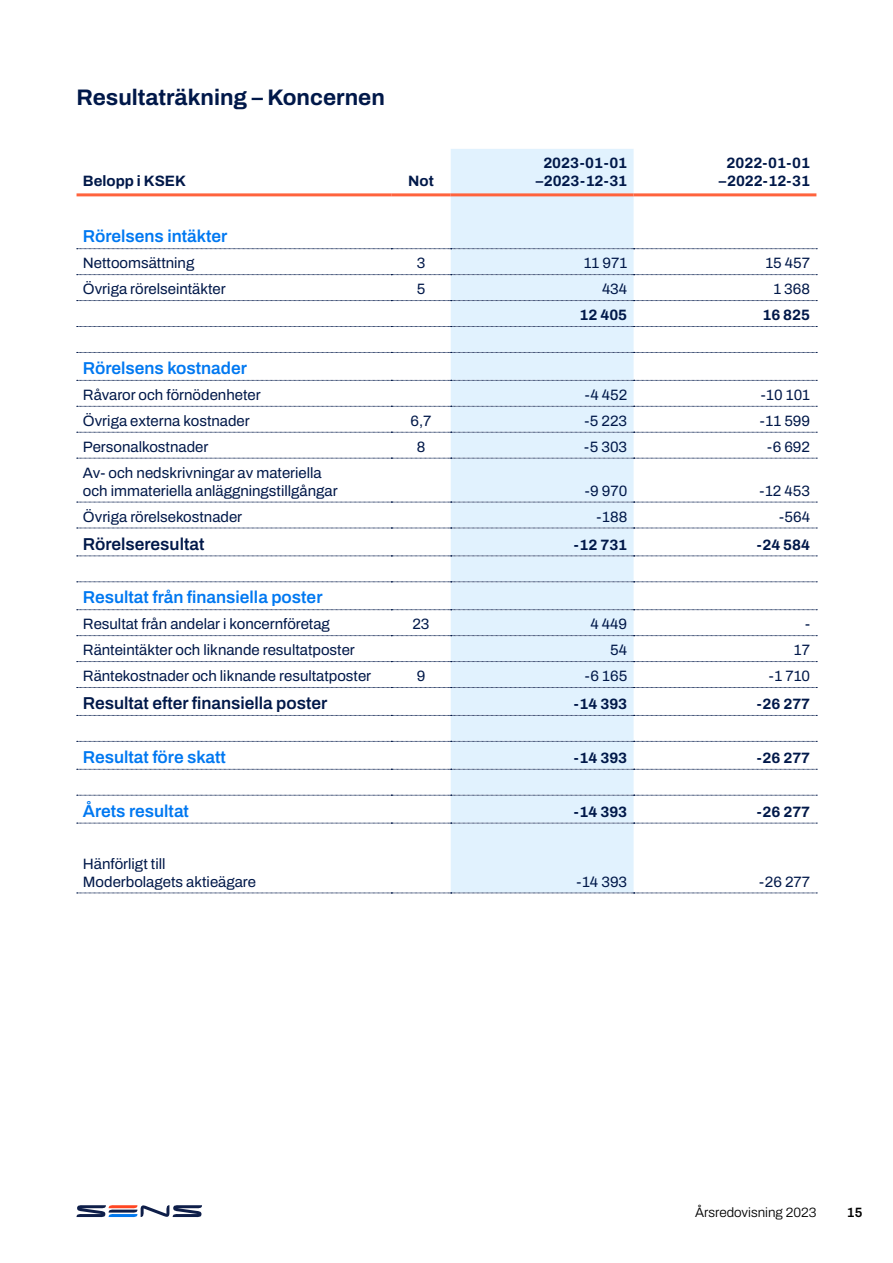
<style>
.page{position:relative;width:893px;height:1263px;background:#fff}
.page>*{position:absolute;margin:0;border:0;box-sizing:border-box;transform-origin:0 0}
.t1{font:700 22.5px "Archivo";color:#001849}
.t2{font:600 17.25px "Archivo";color:#0078f1}
.t3{font:600 17.25px "Archivo";color:#001849}
.t4{font:15px/18px "Archivo";color:#001849}
.t5{font:700 15px/18px "Archivo";color:#001849;text-align:center}
.t6{font:300 13.5px "Archivo";color:#000}
.t7{font:600 13.5px "Archivo";color:#000}
</style>
<div class="page">
<svg style="left:77px;top:1205px;width:125px;height:12px"></svg>
<div style="left:451px;top:149px;width:183px;height:744px;background:#e1f2fe"></div>
<hr style="left:77px;top:193px;width:314px;height:3px;background:#ff633d">
<hr style="left:391px;top:193px;width:60px;height:3px;background:#ff633d">
<hr style="left:451px;top:193px;width:183px;height:3px;background:#ff633d">
<hr style="left:634px;top:193px;width:182px;height:3px;background:#ff633d">
<svg style="left:77px;top:248px;width:740px;height:1px"></svg>
<svg style="left:77px;top:274px;width:740px;height:1px"></svg>
<svg style="left:77px;top:300px;width:740px;height:1px"></svg>
<svg style="left:77px;top:326px;width:740px;height:1px"></svg>
<svg style="left:77px;top:352px;width:740px;height:1px"></svg>
<svg style="left:77px;top:380px;width:740px;height:1px"></svg>
<svg style="left:77px;top:406px;width:740px;height:1px"></svg>
<svg style="left:77px;top:432px;width:740px;height:1px"></svg>
<svg style="left:77px;top:458px;width:740px;height:1px"></svg>
<svg style="left:77px;top:502px;width:740px;height:1px"></svg>
<svg style="left:77px;top:528px;width:740px;height:1px"></svg>
<svg style="left:77px;top:556px;width:740px;height:1px"></svg>
<svg style="left:77px;top:582px;width:740px;height:1px"></svg>
<svg style="left:77px;top:609px;width:740px;height:1px"></svg>
<svg style="left:77px;top:635px;width:740px;height:1px"></svg>
<svg style="left:77px;top:661px;width:740px;height:1px"></svg>
<svg style="left:77px;top:687px;width:740px;height:1px"></svg>
<svg style="left:77px;top:715px;width:740px;height:1px"></svg>
<svg style="left:77px;top:741px;width:740px;height:1px"></svg>
<svg style="left:77px;top:769px;width:740px;height:1px"></svg>
<svg style="left:77px;top:795px;width:740px;height:1px"></svg>
<svg style="left:77px;top:823px;width:740px;height:1px"></svg>
<svg style="left:77px;top:893px;width:740px;height:1px"></svg>
<h1 class="t1" style="left:77px;top:80px;width:310px">Resultaträkning – Koncernen</h1>
<p class="t5" style="left:83px;top:172px;width:105px">Belopp i KSEK</p>
<p class="t5" style="left:408px;top:172px;width:27px">Not</p>
<p class="t5" style="left:536px;top:154px;width:93px">2023-01-01 –2023-12-31</p>
<p class="t5" style="left:719px;top:154px;width:93px">2022-01-01 –2022-12-31</p>
<p class="t2" style="left:83px;top:223px;width:146px">Rörelsens intäkter</p>
<p class="t4" style="left:83px;top:254px;width:113px">Nettoomsättning</p>
<p class="t4" style="left:417px;top:254px;width:10px">3</p>
<p class="t4" style="left:584px;top:254px;width:45px">11 971</p>
<p class="t4" style="left:765px;top:254px;width:46px">15 457</p>
<p class="t4" style="left:83px;top:280px;width:144px">Övriga rörelseintäkter</p>
<p class="t4" style="left:417px;top:280px;width:10px">5</p>
<p class="t4" style="left:602px;top:280px;width:27px">434</p>
<p class="t4" style="left:773px;top:280px;width:38px">1 368</p>
<p class="t5" style="left:580px;top:306px;width:49px">12 405</p>
<p class="t5" style="left:762px;top:306px;width:49px">16 825</p>
<p class="t2" style="left:83px;top:355px;width:166px">Rörelsens kostnader</p>
<p class="t4" style="left:83px;top:386px;width:179px">Råvaror och förnödenheter</p>
<p class="t4" style="left:585px;top:386px;width:44px">-4 452</p>
<p class="t4" style="left:761px;top:386px;width:51px">-10 101</p>
<p class="t4" style="left:83px;top:412px;width:168px">Övriga externa kostnader</p>
<p class="t4" style="left:410px;top:412px;width:23px">6,7</p>
<p class="t4" style="left:584px;top:412px;width:44px">-5 223</p>
<p class="t4" style="left:760px;top:412px;width:52px">-11 599</p>
<p class="t4" style="left:83px;top:438px;width:127px">Personalkostnader</p>
<p class="t4" style="left:417px;top:438px;width:10px">8</p>
<p class="t4" style="left:584px;top:438px;width:45px">-5 303</p>
<p class="t4" style="left:767px;top:438px;width:45px">-6 692</p>
<p class="t4" style="left:83px;top:463px;width:256px">Av- och nedskrivningar av materiella och immateriella anläggningstillgångar</p>
<p class="t4" style="left:585px;top:481px;width:44px">-9 970</p>
<p class="t4" style="left:760px;top:481px;width:52px">-12 453</p>
<p class="t4" style="left:83px;top:507px;width:161px">Övriga rörelsekostnader</p>
<p class="t4" style="left:597px;top:507px;width:32px">-188</p>
<p class="t4" style="left:779px;top:507px;width:33px">-564</p>
<p class="t3" style="left:83px;top:531px;width:123px">Rörelseresultat</p>
<p class="t5" style="left:574px;top:535px;width:55px">-12 731</p>
<p class="t5" style="left:757px;top:535px;width:55px">-24 584</p>
<p class="t2" style="left:83px;top:584px;width:241px">Resultat från finansiella poster</p>
<p class="t4" style="left:83px;top:615px;width:248px">Resultat från andelar i koncernföretag</p>
<p class="t4" style="left:412px;top:615px;width:19px">23</p>
<p class="t4" style="left:590px;top:615px;width:38px">4 449</p>
<p class="t4" style="left:805px;top:615px;width:6px">-</p>
<p class="t4" style="left:83px;top:641px;width:273px">Ränteintäkter och liknande resultatposter</p>
<p class="t4" style="left:610px;top:641px;width:18px">54</p>
<p class="t4" style="left:794px;top:641px;width:18px">17</p>
<p class="t4" style="left:83px;top:667px;width:290px">Räntekostnader och liknande resultatposter</p>
<p class="t4" style="left:417px;top:667px;width:10px">9</p>
<p class="t4" style="left:585px;top:667px;width:44px">-6 165</p>
<p class="t4" style="left:769px;top:667px;width:43px">-1 710</p>
<p class="t3" style="left:83px;top:690px;width:246px">Resultat efter finansiella poster</p>
<p class="t5" style="left:574px;top:695px;width:55px">-14 393</p>
<p class="t5" style="left:757px;top:695px;width:55px">-26 277</p>
<p class="t2" style="left:83px;top:744px;width:144px">Resultat före skatt</p>
<p class="t5" style="left:574px;top:749px;width:55px">-14 393</p>
<p class="t5" style="left:757px;top:749px;width:55px">-26 277</p>
<p class="t2" style="left:83px;top:798px;width:108px">Årets resultat</p>
<p class="t5" style="left:574px;top:802px;width:55px">-14 393</p>
<p class="t5" style="left:757px;top:802px;width:55px">-26 277</p>
<p class="t4" style="left:83px;top:854px;width:175px">Hänförligt till<br>Moderbolagets aktieägare</p>
<p class="t4" style="left:577px;top:872px;width:52px">-14 393</p>
<p class="t4" style="left:759px;top:872px;width:52px">-26 277</p>
<p class="t6" style="left:695px;top:1202px;width:123px">Årsredovisning 2023</p>
<p class="t7" style="left:847px;top:1202px;width:17px">15</p>
</div>
